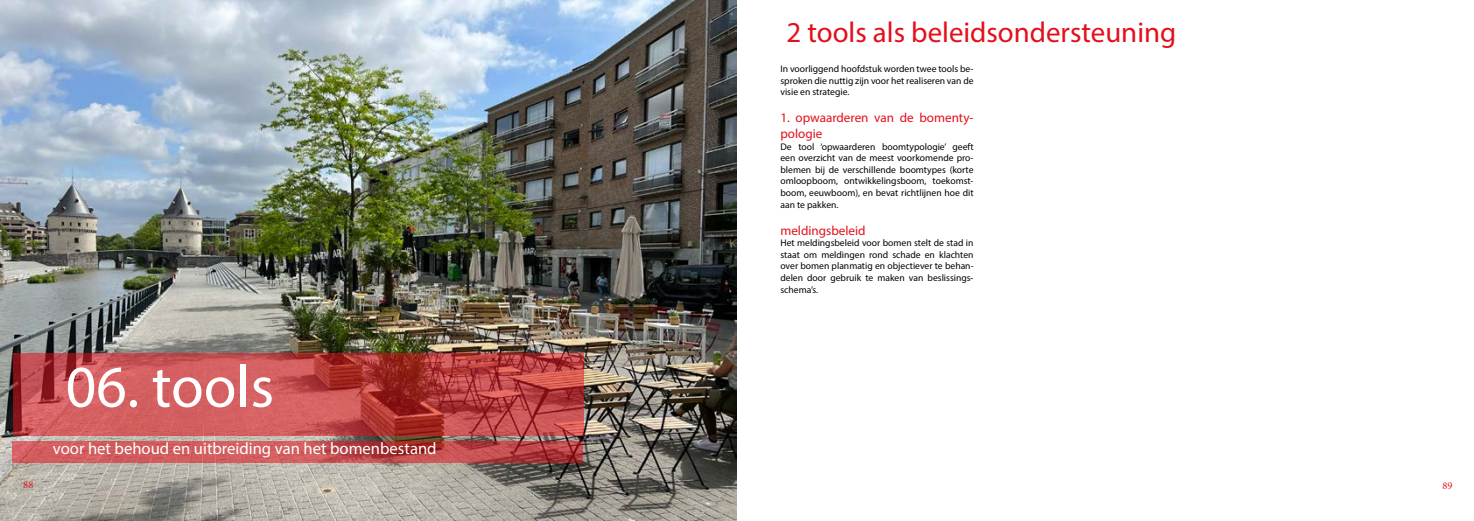
<style>
.page{position:relative;width:1474px;height:521px;background:#fff}
.page>*{position:absolute;margin:0;border:0;box-sizing:border-box;transform-origin:0 0}
.t1{font:59.5px "Myriad Pro";color:#fff}
.t2{font:28.88px "Myriad Pro";color:#e40f1b}
.t3{font:16.62px "Myriad Pro";color:#fff}
.t4{font:13.12px/15.8px "Myriad Pro";color:#e40f1b}
.t5{font:10.5px "Minion Pro";color:#e4151d}
.t6{font:9.62px/11.5px "Myriad Pro";color:#020203;text-align:justify}
</style>
<div class="page">
<img style="left:0;top:0;width:737px;height:521px">
<svg style="left:14px;top:353px;width:570px;height:83px;background:#c04c4c"></svg>
<svg style="left:12px;top:441px;width:570px;height:22px;background:#c34f51"></svg>
<h2 class="t2" style="left:786px;top:14px;width:391px">2 tools als beleidsondersteuning</h2>
<h1 class="t1" style="left:66px;top:350px;width:210px">06. tools</h1>
<h3 class="t3" style="left:53px;top:438px;width:385px">voor het behoud en uitbreiding van het bomenbestand</h3>
<h1 class="t1" style="left:64px;top:368px;width:304px">03. strategie</h1>
<p class="t6" style="left:780px;top:63px;width:195px">In voorliggend hoofdstuk worden twee tools be&shy;sproken die nuttig zijn voor het realiseren van de visie en strategie.</p>
<h3 class="t4" style="left:780px;top:110px;width:195px">1. opwaarderen van de bomenty&shy;pologie</h3>
<p class="t6" style="left:780px;top:141px;width:195px">De tool ‘opwaarderen boomtypologie’ geeft een overzicht van de meest voorkomende pro&shy;blemen bij de verschillende boomtypes (korte omloopboom, ontwikkelingsboom, toekomst&shy;boom, eeuwboom), en bevat richtlijnen hoe dit aan te pakken.</p>
<h3 class="t4" style="left:780px;top:222px;width:87px">meldingsbeleid</h3>
<p class="t6" style="left:780px;top:237px;width:195px">Het meldingsbeleid voor bomen stelt de stad in staat om meldingen rond schade en klachten over bomen planmatig en objectiever te behan&shy;delen door gebruik te maken van beslissings&shy;schema’s.</p>
<p class="t5" style="left:23px;top:478px;width:12px">88</p>
<p class="t5" style="left:1442px;top:479px;width:12px">89</p>
</div>
